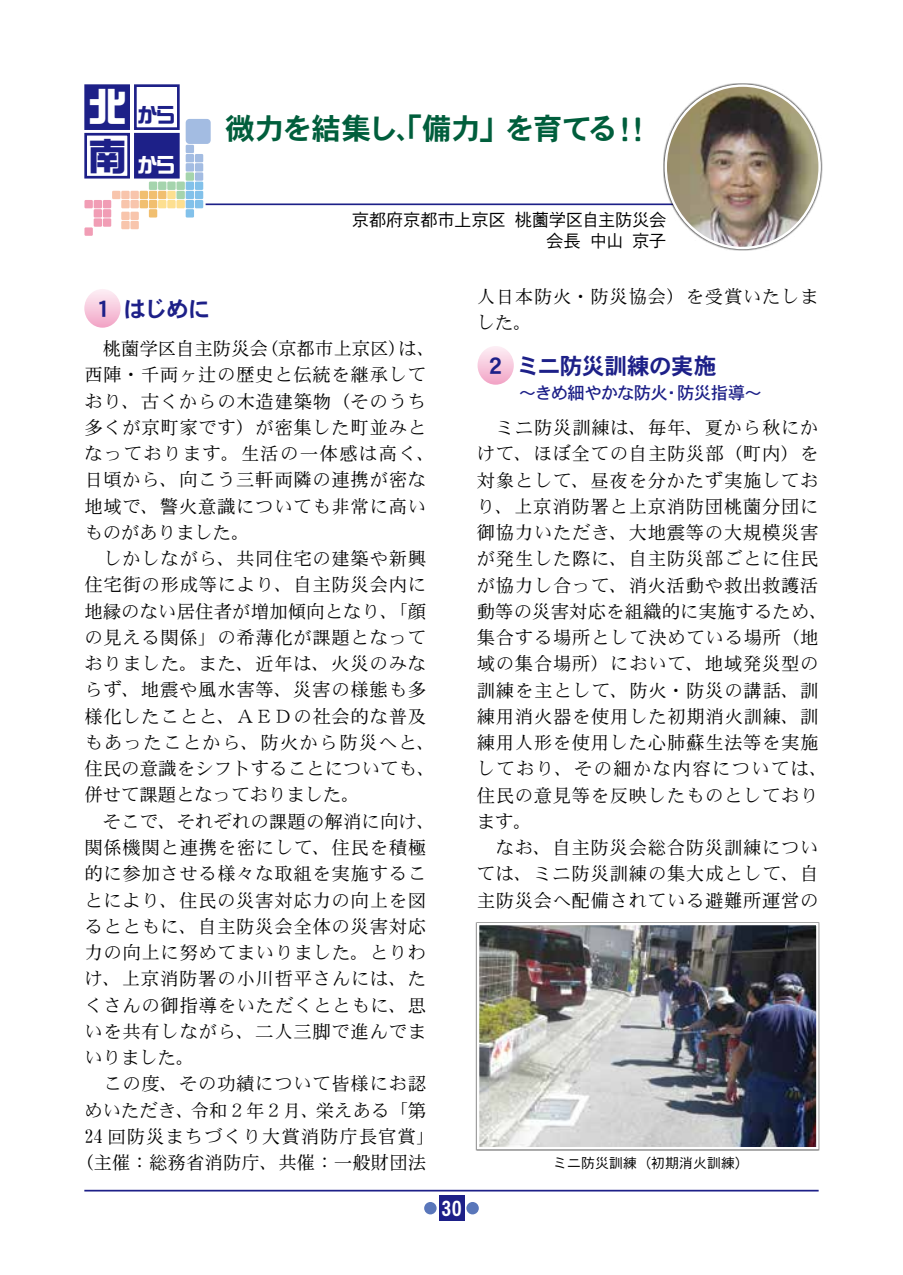
<style>
.page{position:relative;width:903px;height:1275px;background:#fff}
.page>*{position:absolute;margin:0;border:0;box-sizing:border-box;transform-origin:0 0}
.t1{font:38.5px "DF So Gei W9 WING RKSJ H";color:#fff}
.t2{font:38.5px "DF So Gei W9 WING RKSJ H";color:#1d2088}
.t3{font:29.75px "DFHS Gothic W7 WIN RKSJ H";letter-spacing:-.04em;color:#005e3c}
.t4{font:22.75px "DFHS Gothic W7 WIN RKSJ H";letter-spacing:-.03em;color:#1d2088}
.t5{font:21px "DFHS Gothic W7 WIN RKSJ H";color:#fff}
.t6{font:20.12px "DF So Gei W9 WING RKSJ H";color:#fff}
.t7{font:20.12px "DF So Gei W9 WING RKSJ H";color:#1d2088}
.t8{font:18.38px/26.2px "DFHS Mincho W3 WIN RKSJ H";letter-spacing:.04em;color:#000}
.t9{font:18.38px "DFHS Mincho W3 WIN RKSJ H";letter-spacing:.005em;color:#000}
.t10{font:18.38px "DFHS Mincho W3 WIN RKSJ H";color:#000}
.t11{font:18.38px "DFHS Mincho W3 WIN RKSJ H";letter-spacing:.075em;color:#000}
.t12{font:17.5px/21px "DFHS Gothic W3 WIN RKSJ H";letter-spacing:-.025em;color:#000;text-align:right}
.t13{font:17.5px "DFHS Gothic W5 WIN RKSJ H";letter-spacing:-.045em;color:#1d2088}
.t14{font:14px "DFHS Gothic W3 WIN RKSJ H";color:#000}
.s1{font-family:"DFHS Gothic W7 WING RKSJ H"}
</style>
<div class="page">
<hr style="left:84px;top:1190px;width:735px;height:1px;background:#1d2088">
<div style="left:439px;top:1196px;width:25px;height:25px;background:#1d2088"></div>
<div style="left:466px;top:1202px;width:13px;height:12px;background:#5976ba;border-radius:50%"></div>
<div style="left:424px;top:1202px;width:13px;height:12px;background:#5976ba;border-radius:50%"></div>
<hr style="left:206px;top:203px;width:584px;height:2px;background:#1d2088">
<div style="left:186px;top:145px;width:8px;height:8px;background:#a3bce2"></div>
<div style="left:186px;top:119px;width:25px;height:25px;background:#a3bce2;border-radius:4px"></div>
<div style="left:186px;top:154px;width:8px;height:8px;background:#a3bce2"></div>
<div style="left:195px;top:154px;width:8px;height:8px;background:#a3bce2"></div>
<div style="left:186px;top:163px;width:8px;height:9px;background:#a3bce2"></div>
<div style="left:195px;top:163px;width:8px;height:9px;background:#a3bce2"></div>
<div style="left:195px;top:172px;width:8px;height:9px;background:#a3bce2"></div>
<div style="left:176px;top:200px;width:9px;height:8px;background:#fddf90"></div>
<div style="left:167px;top:191px;width:9px;height:8px;background:#fddf90"></div>
<div style="left:167px;top:200px;width:9px;height:8px;background:#fddf90"></div>
<div style="left:158px;top:200px;width:8px;height:8px;background:#fddf90"></div>
<div style="left:186px;top:172px;width:8px;height:9px;background:#a5d4ad"></div>
<div style="left:176px;top:182px;width:9px;height:8px;background:#a5d4ad"></div>
<div style="left:176px;top:191px;width:9px;height:8px;background:#a5d4ad"></div>
<div style="left:167px;top:182px;width:9px;height:8px;background:#a5d4ad"></div>
<div style="left:158px;top:182px;width:8px;height:8px;background:#a5d4ad"></div>
<div style="left:149px;top:182px;width:8px;height:8px;background:#a5d4ad"></div>
<div style="left:130px;top:191px;width:9px;height:8px;background:#f8c5ac"></div>
<div style="left:130px;top:200px;width:9px;height:8px;background:#f8c5ac"></div>
<div style="left:130px;top:212px;width:9px;height:8px;background:#f8c5ac"></div>
<div style="left:121px;top:212px;width:9px;height:8px;background:#f8c5ac"></div>
<div style="left:130px;top:221px;width:9px;height:8px;background:#f8c5ac"></div>
<div style="left:121px;top:221px;width:9px;height:8px;background:#f8c5ac"></div>
<div style="left:121px;top:191px;width:9px;height:8px;background:#f8c5ac"></div>
<div style="left:112px;top:191px;width:8px;height:8px;background:#f8c5ac"></div>
<div style="left:121px;top:200px;width:9px;height:8px;background:#f8c5ac"></div>
<div style="left:103px;top:200px;width:8px;height:8px;background:#f19db5"></div>
<div style="left:103px;top:209px;width:8px;height:9px;background:#f19db5"></div>
<div style="left:94px;top:200px;width:8px;height:8px;background:#f19db5"></div>
<div style="left:84px;top:200px;width:9px;height:8px;background:#f19db5"></div>
<div style="left:84px;top:227px;width:9px;height:9px;background:#f19db5"></div>
<div style="left:94px;top:209px;width:8px;height:9px;background:#f19db5"></div>
<div style="left:103px;top:218px;width:8px;height:9px;background:#f19db5"></div>
<div style="left:94px;top:218px;width:8px;height:9px;background:#f19db5"></div>
<div style="left:158px;top:191px;width:8px;height:8px;background:#f1bf70"></div>
<div style="left:149px;top:191px;width:8px;height:8px;background:#f1bf70"></div>
<div style="left:149px;top:200px;width:8px;height:8px;background:#f1bf70"></div>
<div style="left:140px;top:191px;width:8px;height:8px;background:#f1bf70"></div>
<div style="left:140px;top:200px;width:8px;height:8px;background:#f1bf70"></div>
<div style="left:149px;top:209px;width:8px;height:9px;background:#f1bf70"></div>
<div style="left:186px;top:182px;width:8px;height:8px;background:#82c1ea"></div>
<div style="left:186px;top:191px;width:8px;height:8px;background:#82c1ea"></div>
<div style="left:195px;top:182px;width:8px;height:8px;background:#82c1ea"></div>
<div style="left:186px;top:200px;width:8px;height:8px;background:#82c1ea"></div>
<div style="left:195px;top:191px;width:8px;height:8px;background:#82c1ea"></div>
<div style="left:186px;top:209px;width:8px;height:9px;background:#82c1ea"></div>
<div style="left:195px;top:200px;width:8px;height:8px;background:#82c1ea"></div>
<div style="left:84px;top:84px;width:46px;height:46px;background:#1d2088;border:3px solid #1d2088"></div>
<div style="left:134px;top:84px;width:46px;height:46px;background:#fff;border:3px solid #1d2088"></div>
<div style="left:84px;top:133px;width:46px;height:46px;background:#fff;border:3px solid #1d2088"></div>
<div style="left:134px;top:133px;width:46px;height:46px;background:#1d2088;border:3px solid #1d2088"></div>
<div style="left:663px;top:83px;width:159px;height:167px;background:#000;opacity:.75"></div>
<img style="left:666px;top:86px;width:154px;height:162px">
<svg style="left:84px;top:289px;width:37px;height:39px"></svg>
<svg style="left:477px;top:346px;width:37px;height:39px"></svg>
<img style="left:480px;top:926px;width:336px;height:220px">
<div style="left:477px;top:923px;width:342px;height:226px;border:2px solid #fff"></div>
<h1 class="t1" style="left:88px;top:87px;width:40px">北</h1>
<h1 class="t2" style="left:88px;top:137px;width:40px">南</h1>
<p class="t7" style="left:138px;top:105px;width:38px">から</p>
<p class="t6" style="left:138px;top:154px;width:38px">から</p>
<p class="t4" style="left:91px;top:297px;width:121px">１はじめに</p>
<h2 class="t3" style="left:225px;top:114px;width:429px">微力を結集し、「備力」を育てる！！</h2>
<p class="t12" style="left:334px;top:210px;width:334px">　京都府京都市上京区 桃薗学区自主防災会会長 中山 京子</p>
<p class="t8" style="left:477px;top:284px;width:343px">人日本防火・防災協会）を受賞いたしました。</p>
<p class="t10" style="left:84px;top:339px;width:352px">　桃薗学区自主防災会（京都市上京区）は、</p>
<p class="t8" style="left:84px;top:362px;width:343px">西陣・千両ヶ辻の歴史と伝統を継承して</p>
<p class="t8" style="left:84px;top:388px;width:343px">おり、古くからの木造建築物（そのうち</p>
<p class="t8" style="left:84px;top:415px;width:343px">多くが京町家です）が密集した町並みと</p>
<p class="t11" style="left:84px;top:444px;width:352px">なっております。生活の一体感は高く、</p>
<p class="t8" style="left:84px;top:467px;width:343px">日頃から、向こう三軒両隣の連携が密な</p>
<p class="t8" style="left:84px;top:493px;width:343px">地域で、警火意識についても非常に高い</p>
<p class="t10" style="left:84px;top:523px;width:167px">ものがありました。</p>
<p class="t8" style="left:84px;top:546px;width:343px">　しかしながら、共同住宅の建築や新興</p>
<p class="t8" style="left:84px;top:572px;width:343px">住宅街の形成等により、自主防災会内に</p>
<p class="t9" style="left:84px;top:602px;width:343px">地縁のない居住者が増加傾向となり、「顔</p>
<p class="t8" style="left:84px;top:625px;width:343px">の見える関係」の希薄化が課題となって</p>
<p class="t8" style="left:84px;top:651px;width:343px">おりました。また、近年は、火災のみな</p>
<p class="t8" style="left:84px;top:677px;width:343px">らず、地震や風水害等、災害の様態も多</p>
<p class="t8" style="left:84px;top:703px;width:343px">様化したことと、ＡＥＤの社会的な普及</p>
<p class="t11" style="left:84px;top:733px;width:352px">もあったことから、防火から防災へと、</p>
<p class="t9" style="left:84px;top:759px;width:352px">住民の意識をシフトすることについても、</p>
<p class="t10" style="left:84px;top:786px;width:277px">併せて課題となっておりました。</p>
<p class="t9" style="left:84px;top:812px;width:352px">　そこで、それぞれの課題の解消に向け、</p>
<p class="t8" style="left:84px;top:835px;width:343px">関係機関と連携を密にして、住民を積極</p>
<p class="t8" style="left:84px;top:861px;width:343px">的に参加させる様々な取組を実施するこ</p>
<p class="t8" style="left:84px;top:887px;width:343px">とにより、住民の災害対応力の向上を図</p>
<p class="t8" style="left:84px;top:914px;width:343px">るとともに、自主防災会全体の災害対応</p>
<p class="t8" style="left:84px;top:940px;width:343px">力の向上に努めてまいりました。とりわ</p>
<p class="t8" style="left:84px;top:966px;width:343px">け、上京消防署の小川哲平さんには、た</p>
<p class="t8" style="left:84px;top:992px;width:343px">くさんの御指導をいただくとともに、思</p>
<p class="t8" style="left:84px;top:1019px;width:343px">いを共有しながら、二人三脚で進んでま</p>
<p class="t8" style="left:84px;top:1045px;width:112px">いりました。</p>
<p class="t8" style="left:84px;top:1071px;width:343px">　この度、その功績について皆様にお認</p>
<p class="t10" style="left:84px;top:1101px;width:343px">めいただき、令和２年２月、栄えある「第</p>
<p class="t8" style="left:84px;top:1124px;width:352px">24 回防災まちづくり大賞消防庁長官賞」</p>
<p class="t9" style="left:75px;top:1153px;width:353px">（主催：総務省消防庁、共催：一般財団法</p>
<p class="t5" style="left:435px;top:1198px;width:28px"><span class="s1">1</span>30</p>
<p class="t4" style="left:484px;top:354px;width:234px">２ミニ防災訓練の実施</p>
<p class="t13" style="left:519px;top:384px;width:245px">～きめ細やかな防火・防災指導～</p>
<p class="t8" style="left:477px;top:415px;width:352px">　ミニ防災訓練は、毎年、夏から秋にかけて、ほぼ全ての自主防災部（町内）を対象として、昼夜を分かたず実施しており、上京消防署と上京消防団桃薗分団に御協力いただき、大地震等の大規模災害が発生した際に、自主防災部ごとに住民が協力し合って、消火活動や救出救護活動等の災害対応を組織的に実施するため、集合する場所として決めている場所（地域の集合場所）において、地域発災型の訓練を主として、防火・防災の講話、訓練用消火器を使用した初期消火訓練、訓練用人形を使用した心肺蘇生法等を実施しており、その細かな内容については、住民の意見等を反映したものとしております。<br>　なお、自主防災会総合防災訓練については、ミニ防災訓練の集大成として、自主防災会へ配備されている避難所運営の</p>
<p class="t14" style="left:553px;top:1156px;width:197px">ミニ防災訓練（初期消火訓練）</p>
</div>
